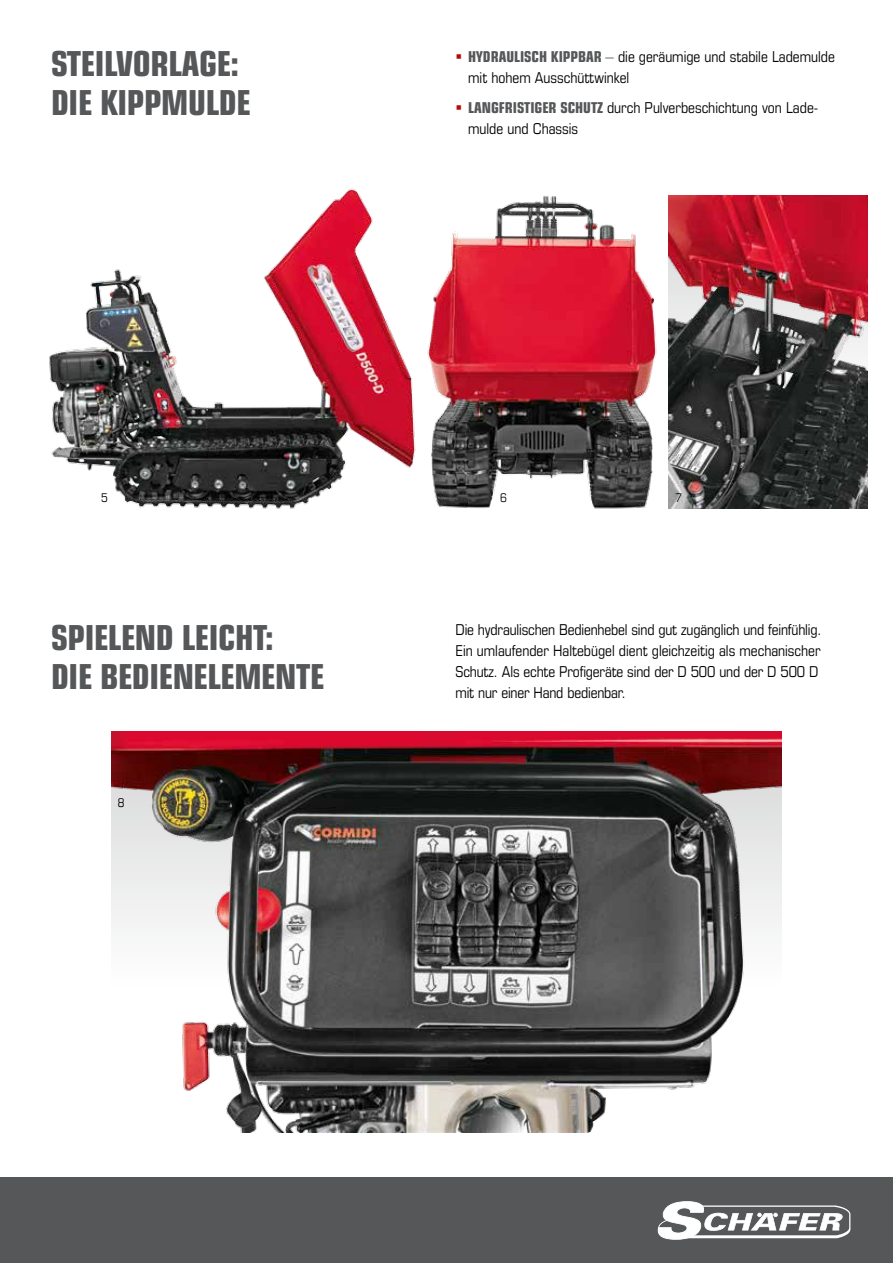
<style>
.page{position:relative;width:893px;height:1263px;background:#fff}
.page>*{position:absolute;margin:0;border:0;box-sizing:border-box;transform-origin:0 0}
.t1{font:700 condensed 34.5px/39px "Eurostile LT Pro";letter-spacing:-.01em;color:#555759}
.t2{font:condensed 15px/21px "Eurostile LT Pro";color:#000}
.t3{font:condensed 12px "Eurostile LT Pro";color:#000}
.s1{font-weight:700;color:#555759}
.s2{color:#565656}
</style>
<div class="page">
<div style="left:0;top:1178px;width:893px;height:85px;background:#555759"></div>
<img style="left:669px;top:196px;width:198px;height:313px">
<img style="left:111px;top:731px;width:671px;height:401px">
<img style="left:427px;top:196px;width:230px;height:313px">
<img style="left:49px;top:189px;width:367px;height:320px">
<svg style="left:658px;top:1201px;width:192px;height:39px"></svg>
<h1 class="t1" style="left:51px;top:44px;width:201px">STEILVORLAGE:<br>DIE KIPPMULDE</h1>
<p class="t2" style="left:468px;top:46px;width:368px"><span class="s1">HYDRAULISCH KIPPBAR</span> <span class="s2">–</span> die geräumige und stabile Lademulde mit hohem Ausschüttwinkel</p>
<p class="t2" style="left:468px;top:97px;width:352px"><span class="s1">LANGFRISTIGER SCHUTZ</span> durch Pulverbeschichtung von Lade&shy;mulde und Chassis</p>
<p class="t3" style="left:101px;top:491px;width:8px">5</p>
<p class="t3" style="left:500px;top:491px;width:8px">6</p>
<p class="t3" style="left:675px;top:491px;width:8px">7</p>
<h1 class="t1" style="left:51px;top:617px;width:275px">SPIELEND LEICHT:<br>DIE BEDIENELEMENTE</h1>
<p class="t2" style="left:455px;top:619px;width:368px">Die hydraulischen Bedienhebel sind gut zugänglich und feinfühlig.<br>Ein umlaufender Haltebügel dient gleichzeitig als mechanischer Schutz. Als echte Profigeräte sind der D 500 und der D 500 D mit nur einer Hand bedienbar.</p>
<p class="t3" style="left:118px;top:796px;width:8px">8</p>
</div>
